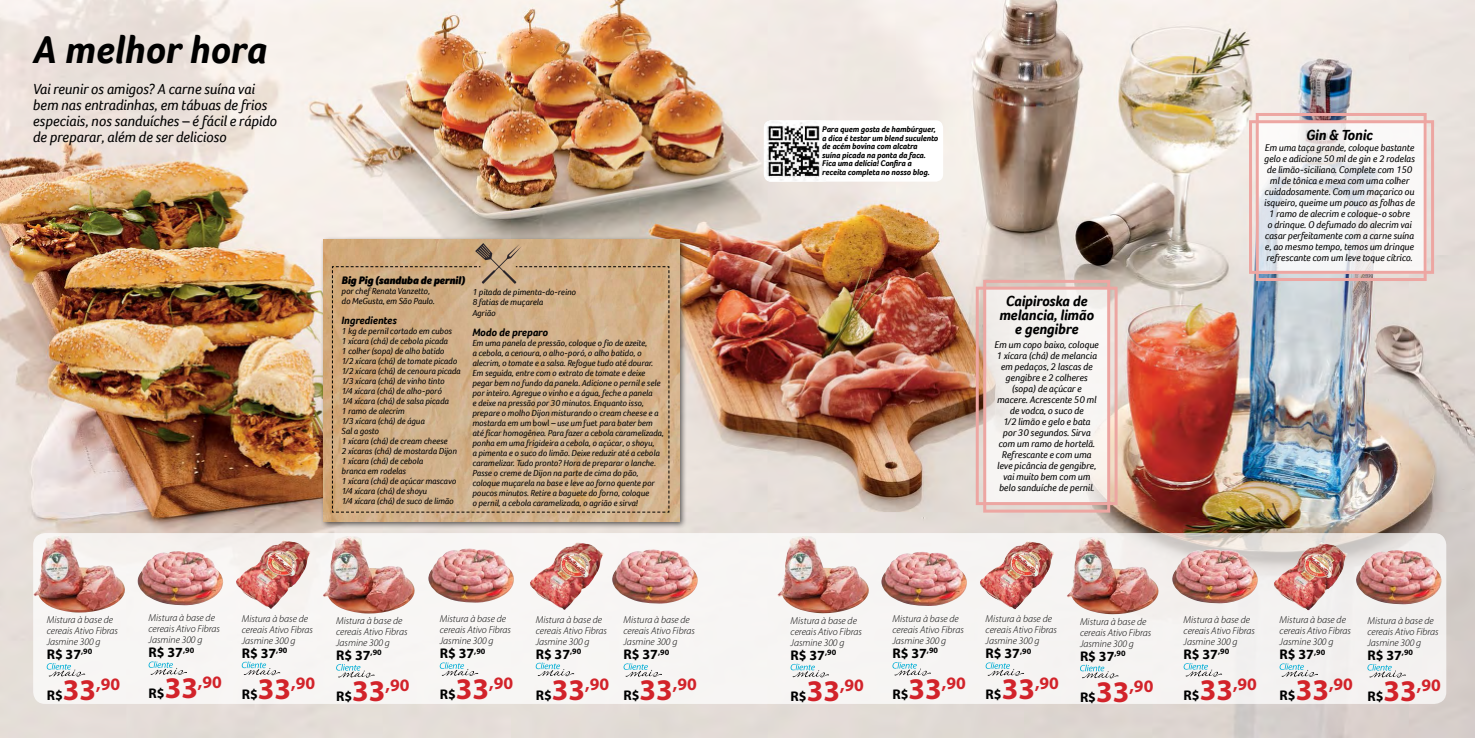
<style>
.page{position:relative;width:1475px;height:738px;background:#fff}
.page>*{position:absolute;margin:0;border:0;box-sizing:border-box;transform-origin:0 0}
.t1{font:italic 700 40px "Foco";color:#000}
.t2{font:700 17.5px "Myriad Pro";color:#d2232a}
.t3{font:italic 15px/16px "Foco W01";letter-spacing:-.01em;color:#000}
.t4{font:italic 700 15px/14px "Foco";letter-spacing:-.01em;color:#000;text-align:center}
.t5{font:700 14px "Myriad Pro";color:#000}
.t6{font:italic 700 11px "Foco";letter-spacing:-.01em;color:#000}
.t7{font:italic 900 11px "Foco W06";letter-spacing:-.01em;color:#000}
.t8{font:italic 300 10px/11px "Myriad Pro";color:#000}
.t9{font:italic 10px/11px "Foco W01";letter-spacing:-.01em;color:#000;text-align:center}
.t10{font:italic 9px/10px "Foco W01";letter-spacing:-.01em;color:#000}
.t11{font:italic 700 8.5px/8.5px "Foco";letter-spacing:-.01em;color:#000}
.s1{font-family:"Foco"}
.s2{font-size:30px}
</style>
<div class="page">
<img style="left:0;top:0;width:1474px;height:737px">
<div style="left:319px;top:235px;width:367px;height:293px;background:#000;opacity:.63"></div>
<img style="left:323px;top:239px;width:356px;height:282px">
<div style="left:33px;top:532px;width:1412px;height:171px;background:#f7f5f3;border-radius:12px"></div>
<svg style="left:47px;top:663px;width:38px;height:13px"></svg>
<svg style="left:148px;top:661px;width:39px;height:13px"></svg>
<svg style="left:242px;top:661px;width:38px;height:14px"></svg>
<img style="left:137px;top:551px;width:86px;height:54px">
<img style="left:236px;top:540px;width:75px;height:68px">
<img style="left:33px;top:535px;width:92px;height:77px">
<svg style="left:336px;top:664px;width:39px;height:13px"></svg>
<svg style="left:439px;top:662px;width:39px;height:13px"></svg>
<svg style="left:535px;top:662px;width:39px;height:14px"></svg>
<img style="left:428px;top:548px;width:86px;height:54px">
<img style="left:530px;top:542px;width:74px;height:67px">
<img style="left:323px;top:536px;width:92px;height:77px">
<svg style="left:623px;top:663px;width:39px;height:13px"></svg>
<img style="left:612px;top:549px;width:86px;height:54px">
<svg style="left:790px;top:663px;width:39px;height:14px"></svg>
<svg style="left:892px;top:662px;width:39px;height:13px"></svg>
<svg style="left:985px;top:662px;width:39px;height:13px"></svg>
<img style="left:881px;top:552px;width:86px;height:54px">
<img style="left:980px;top:541px;width:74px;height:68px">
<img style="left:777px;top:536px;width:92px;height:77px">
<svg style="left:1080px;top:664px;width:38px;height:14px"></svg>
<svg style="left:1183px;top:663px;width:39px;height:13px"></svg>
<svg style="left:1279px;top:663px;width:38px;height:13px"></svg>
<img style="left:1171px;top:548px;width:88px;height:55px">
<img style="left:1273px;top:541px;width:74px;height:69px">
<img style="left:1067px;top:536px;width:91px;height:78px">
<svg style="left:1367px;top:663px;width:38px;height:14px"></svg>
<img style="left:1355px;top:549px;width:87px;height:55px">
<svg style="left:1259px;top:124px;width:163px;height:145px;fill:#f6f7f7"></svg>
<div style="left:1255px;top:113px;width:171px;height:168px;border:3px solid #eda6a2"></div>
<div style="left:1248px;top:120px;width:185px;height:153px;border:3px solid #eda6a2"></div>
<div style="left:984px;top:288px;width:124px;height:213px;background:#f6f3f0"></div>
<div style="left:983px;top:279px;width:126px;height:233px;border:3px solid #eda6a2"></div>
<div style="left:975px;top:286px;width:142px;height:218px;border:3px solid #eda6a2"></div>
<div style="left:763px;top:120px;width:180px;height:61px;background:#fff;border-radius:7px"></div>
<img style="left:763px;top:120px;width:60px;height:61px">
<svg style="left:332px;top:243px;width:337px;height:269px"></svg>
<h1 class="t1" style="left:33px;top:26px;width:236px">A melhor hora</h1>
<h3 class="t3" style="left:33px;top:81px;width:246px">Vai reunir os amigos? A carne suína vai bem nas entradinhas, em tábuas de frios especiais, nos sanduíches – é fácil e rápido de preparar, além de ser delicioso</h3>
<p class="t7" style="left:341px;top:273px;width:125px">Big Pig (sanduba de pernil)</p>
<p class="t10" style="left:341px;top:285px;width:95px">por chef Renata Vanzetto, do MeGusta, em <span class="s1">São Paulo</span>.</p>
<p class="t6" style="left:341px;top:313px;width:57px">Ingredientes</p>
<p class="t10" style="left:341px;top:325px;width:121px">1 kg de pernil cortado em cubos<br>1 xícara (chá) de cebola picada<br>1 colher (sopa) de alho batido<br>1/2 xícara (chá) de tomate picado<br>1/2 xícara (chá) de cenoura picada<br>1/3 xícara (chá) de vinho tinto<br>1/4 xícara (chá) de alho-poró<br>1/4 xícara (chá) de salsa picada<br>1 ramo de alecrim<br>1/3 xícara (chá) de água<br>Sal a gosto<br>1 xícara (chá) de cream cheese<br>2 xícaras (chá) de mostarda Dijon<br>1 xícara (chá) de cebola<br>branca em rodelas<br>1 xícara (chá) de açúcar mascavo<br>1/4 xícara (chá) de shoyu<br>1/4 xícara (chá) de suco de limão</p>
<p class="t10" style="left:472px;top:287px;width:105px">1 pitada de pimenta-do-reino<br>8 fatias de muçarela<br>Agrião</p>
<p class="t6" style="left:472px;top:325px;width:77px">Modo de preparo</p>
<p class="t10" style="left:472px;top:337px;width:193px">Em uma panela de pressão, coloque o fio de azeite,<br>a cebola, a cenoura, o alho-poró, o alho batido, o alecrim, o tomate e a salsa. Refogue tudo até dourar.<br>Em seguida, entre com o extrato de tomate e deixe pegar bem no fundo da panela. Adicione o pernil e sele por inteiro. Agregue o vinho e a água, feche a panela<br>e deixe na pressão por 30 minutos. Enquanto isso, prepare o molho Dijon misturando o cream cheese e a mostarda em um bowl– use um fuet para bater bem até ficar homogêneo. Para fazer a cebola caramelizada, ponha em uma frigideira a cebola, o açúcar, o shoyu,<br>a pimenta e o suco do limão. Deixe reduzir até a cebola caramelizar. Tudo pronto? Hora de preparar o lanche.<br>Passe o creme de Dijon na parte de cima do pão, coloque muçarela na base e leve ao forno quente por poucos minutos. Retire a baguete do forno, coloque<br>o pernil, a cebola caramelizada, o agrião e sirva!</p>
<p class="t8" style="left:47px;top:614px;width:73px">Mistura à base de cereais Ativo Fibras<br>Jasmine 300 g</p>
<h3 class="t5" style="left:47px;top:644px;width:47px">R$ 37<sup>,90</sup></h3>
<h2 class="t2" style="left:47px;top:672px;width:75px"><sub>R$</sub><span class="s2">33</span>,90</h2>
<p class="t8" style="left:148px;top:612px;width:73px">Mistura à base de cereais Ativo Fibras<br>Jasmine 300 g</p>
<h3 class="t5" style="left:148px;top:643px;width:47px">R$ 37<sup>,90</sup></h3>
<h2 class="t2" style="left:148px;top:670px;width:75px"><sub>R$</sub><span class="s2">33</span>,90</h2>
<p class="t8" style="left:242px;top:612px;width:73px">Mistura à base de cereais Ativo Fibras<br>Jasmine 300 g</p>
<h3 class="t5" style="left:242px;top:643px;width:47px">R$ 37<sup>,90</sup></h3>
<h2 class="t2" style="left:242px;top:670px;width:75px"><sub>R$</sub><span class="s2">33</span>,90</h2>
<p class="t8" style="left:336px;top:615px;width:73px">Mistura à base de cereais Ativo Fibras<br>Jasmine 300 g</p>
<h3 class="t5" style="left:336px;top:645px;width:47px">R$ 37<sup>,90</sup></h3>
<h2 class="t2" style="left:336px;top:673px;width:75px"><sub>R$</sub><span class="s2">33</span>,90</h2>
<p class="t8" style="left:439px;top:613px;width:73px">Mistura à base de cereais Ativo Fibras<br>Jasmine 300 g</p>
<h3 class="t5" style="left:439px;top:644px;width:47px">R$ 37<sup>,90</sup></h3>
<h2 class="t2" style="left:439px;top:671px;width:75px"><sub>R$</sub><span class="s2">33</span>,90</h2>
<p class="t8" style="left:535px;top:613px;width:73px">Mistura à base de cereais Ativo Fibras<br>Jasmine 300 g</p>
<h3 class="t5" style="left:535px;top:644px;width:47px">R$ 37<sup>,90</sup></h3>
<h2 class="t2" style="left:535px;top:671px;width:75px"><sub>R$</sub><span class="s2">33</span>,90</h2>
<p class="t8" style="left:623px;top:614px;width:73px">Mistura à base de cereais Ativo Fibras<br>Jasmine 300 g</p>
<h3 class="t5" style="left:623px;top:645px;width:47px">R$ 37<sup>,90</sup></h3>
<h2 class="t2" style="left:623px;top:672px;width:75px"><sub>R$</sub><span class="s2">33</span>,90</h2>
<p class="t11" style="left:822px;top:125px;width:117px">Para quem gosta de hambúrguer, a dica é testar um blend suculento de acém bovina com alcatra<br>suína picada na ponta da faca.<br>Fica uma delícia! Confira a<br>receita completa no nosso blog.</p>
<h3 class="t4" style="left:999px;top:293px;width:96px">Caipiroska de melancia, limão e gengibre</h3>
<p class="t9" style="left:994px;top:339px;width:106px">Em um copo baixo, coloque<br>1 xícara (chá) de melancia em pedaços, 2 lascas de gengibre e 2 colheres (sopa) de açúcar e<br>macere. Acrescente 50 ml de vodca, o suco de<br>1/2 limão e gelo e bata<br>por 30 segundos. Sirva com um ramo de hortelã.<br>Refrescante e com uma leve picância de gengibre, vai muito bem com um belo sanduíche de pernil.</p>
<h3 class="t4" style="left:1305px;top:128px;width:68px">Gin &amp; Tonic</h3>
<p class="t9" style="left:1263px;top:142px;width:152px">Em uma taça grande, coloque bastante gelo e adicione 50 ml de gin e 2 rodelas de limão-siciliano. Complete com 150 ml de tônica e mexa com uma colher cuidadosamente. Com um maçarico ou isqueiro, queime um pouco as folhas de 1 ramo de alecrim e coloque-o sobre<br>o drinque. O defumado do alecrim vai casar perfeitamente com a carne suína e, ao mesmo tempo, temos um drinque refrescante com um leve toque cítrico.</p>
<p class="t8" style="left:790px;top:614px;width:73px">Mistura à base de cereais Ativo Fibras<br>Jasmine 300 g</p>
<h3 class="t5" style="left:790px;top:645px;width:47px">R$ 37<sup>,90</sup></h3>
<h2 class="t2" style="left:790px;top:673px;width:75px"><sub>R$</sub><span class="s2">33</span>,90</h2>
<p class="t8" style="left:892px;top:613px;width:73px">Mistura à base de cereais Ativo Fibras<br>Jasmine 300 g</p>
<h3 class="t5" style="left:892px;top:643px;width:47px">R$ 37<sup>,90</sup></h3>
<h2 class="t2" style="left:892px;top:671px;width:75px"><sub>R$</sub><span class="s2">33</span>,90</h2>
<p class="t8" style="left:985px;top:613px;width:73px">Mistura à base de cereais Ativo Fibras<br>Jasmine 300 g</p>
<h3 class="t5" style="left:985px;top:644px;width:47px">R$ 37<sup>,90</sup></h3>
<h2 class="t2" style="left:985px;top:671px;width:75px"><sub>R$</sub><span class="s2">33</span>,90</h2>
<p class="t8" style="left:1079px;top:615px;width:73px">Mistura à base de cereais Ativo Fibras<br>Jasmine 300 g</p>
<h3 class="t5" style="left:1079px;top:646px;width:47px">R$ 37<sup>,90</sup></h3>
<h2 class="t2" style="left:1079px;top:674px;width:75px"><sub>R$</sub><span class="s2">33</span>,90</h2>
<p class="t8" style="left:1183px;top:614px;width:73px">Mistura à base de cereais Ativo Fibras<br>Jasmine 300 g</p>
<h3 class="t5" style="left:1183px;top:644px;width:47px">R$ 37<sup>,90</sup></h3>
<h2 class="t2" style="left:1183px;top:672px;width:75px"><sub>R$</sub><span class="s2">33</span>,90</h2>
<p class="t8" style="left:1279px;top:614px;width:73px">Mistura à base de cereais Ativo Fibras<br>Jasmine 300 g</p>
<h3 class="t5" style="left:1279px;top:645px;width:47px">R$ 37<sup>,90</sup></h3>
<h2 class="t2" style="left:1279px;top:672px;width:75px"><sub>R$</sub><span class="s2">33</span>,90</h2>
<p class="t8" style="left:1367px;top:615px;width:73px">Mistura à base de cereais Ativo Fibras<br>Jasmine 300 g</p>
<h3 class="t5" style="left:1367px;top:645px;width:47px">R$ 37<sup>,90</sup></h3>
<h2 class="t2" style="left:1367px;top:673px;width:75px"><sub>R$</sub><span class="s2">33</span>,90</h2>
</div>
